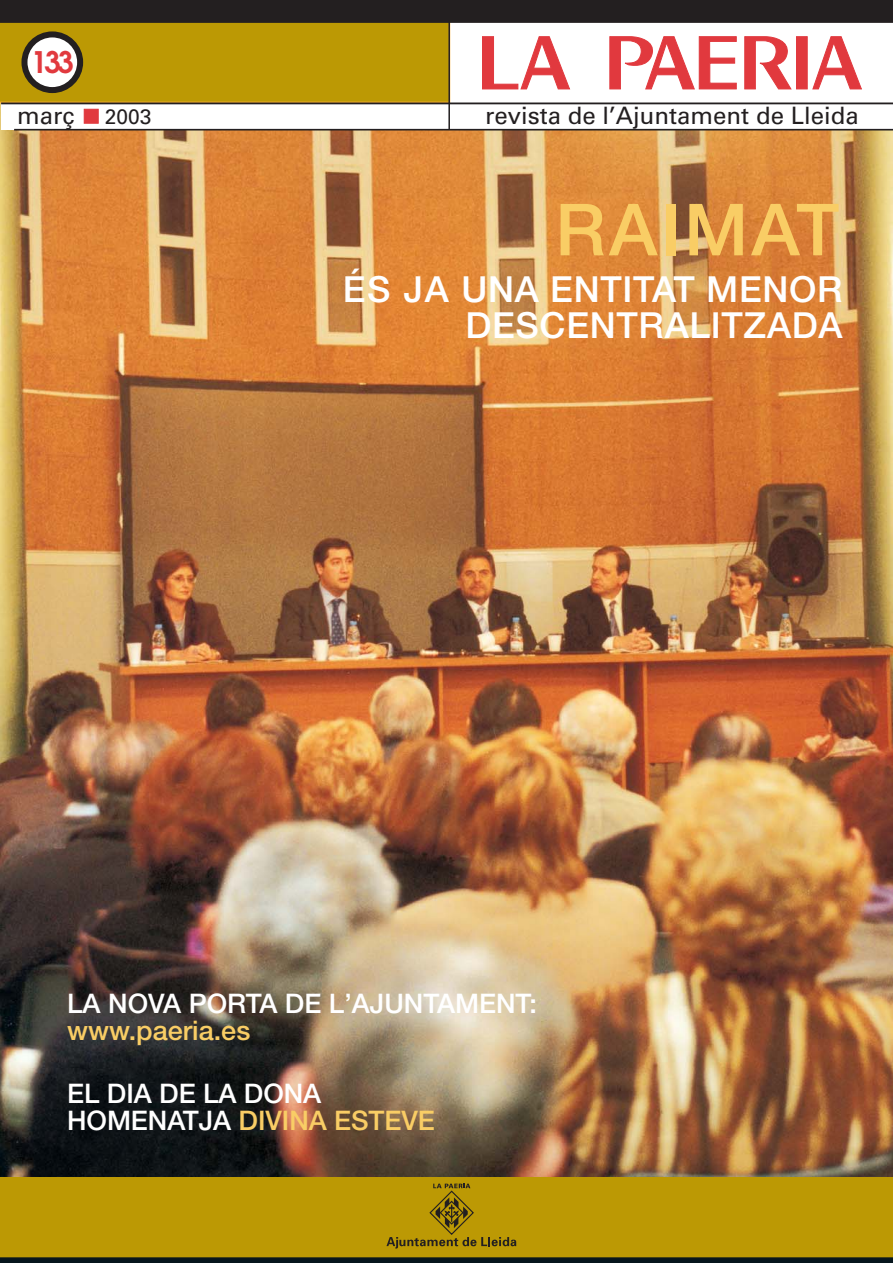
<style>
.page{position:relative;width:893px;height:1263px;background:#fff}
.page>*{position:absolute;margin:0;border:0;box-sizing:border-box;transform-origin:0 0}
.t1{font:500 72px "Helvetica Neue";letter-spacing:.045em;color:#f9cd65}
.t2{font:500 36px/36px "Helvetica Neue";letter-spacing:.02em;color:#fff;text-align:right}
.t3{font:600 29.55px "Avant Garde";color:#e1393e}
.t4{font:500 27px/27px "Helvetica Neue";color:#fff}
.t5{font:500 27px "Helvetica Neue";color:#f9cd65}
.t6{font:24px "Univers";color:#231f20}
.s1{font-size:21px}
.s2{color:#f9cd65}
</style>
<div class="page">
<img style="left:0;top:103px;width:892px;height:1074px">
<div style="left:1px;top:0;width:891px;height:130px;background:#fff"></div>
<hr style="left:14px;top:129px;width:878px;height:2px;background:#231f20">
<hr style="left:1px;top:103px;width:891px;height:1px;background:#231f20">
<hr style="left:448px;top:14px;width:2px;height:115px;background:#231f20">
<div style="left:0;top:1177px;width:892px;height:86px;background:#bc9904"></div>
<svg style="left:386px;top:1184px;width:130px;height:65px"></svg>
<svg style="left:0;top:1257px;width:892px;height:6px"></svg>
<svg style="left:0;top:0;width:892px;height:103px"></svg>
<div style="left:84px;top:109px;width:15px;height:15px;background:#e1393e;border:1px solid #e1393e"></div>
<p class="t3" style="left:31px;top:51px;width:44px">133</p>
<p class="t6" style="left:17px;top:106px;width:136px">març <span class="s1">2003</span></p>
<p class="t6" style="left:485px;top:107px;width:375px">revista de l’Ajuntament de Lleida</p>
<h1 class="t1" style="left:555px;top:204px;width:285px">RAIMAT</h1>
<h2 class="t2" style="left:343px;top:275px;width:501px">ÉS JA UNA ENTITAT MENOR<br>DESCENTRALITZADA</h2>
<p class="t4" style="left:67px;top:993px;width:471px">LA NOVA PORTA DE L’AJUNTAMENT:</p>
<p class="t5" style="left:67px;top:1021px;width:185px">www.paeria.es</p>
<p class="t4" style="left:67px;top:1082px;width:369px">EL DIA DE LA DONA<br>HOMENATJA <span class="s2">DIVINA ESTEVE</span></p>
</div>
